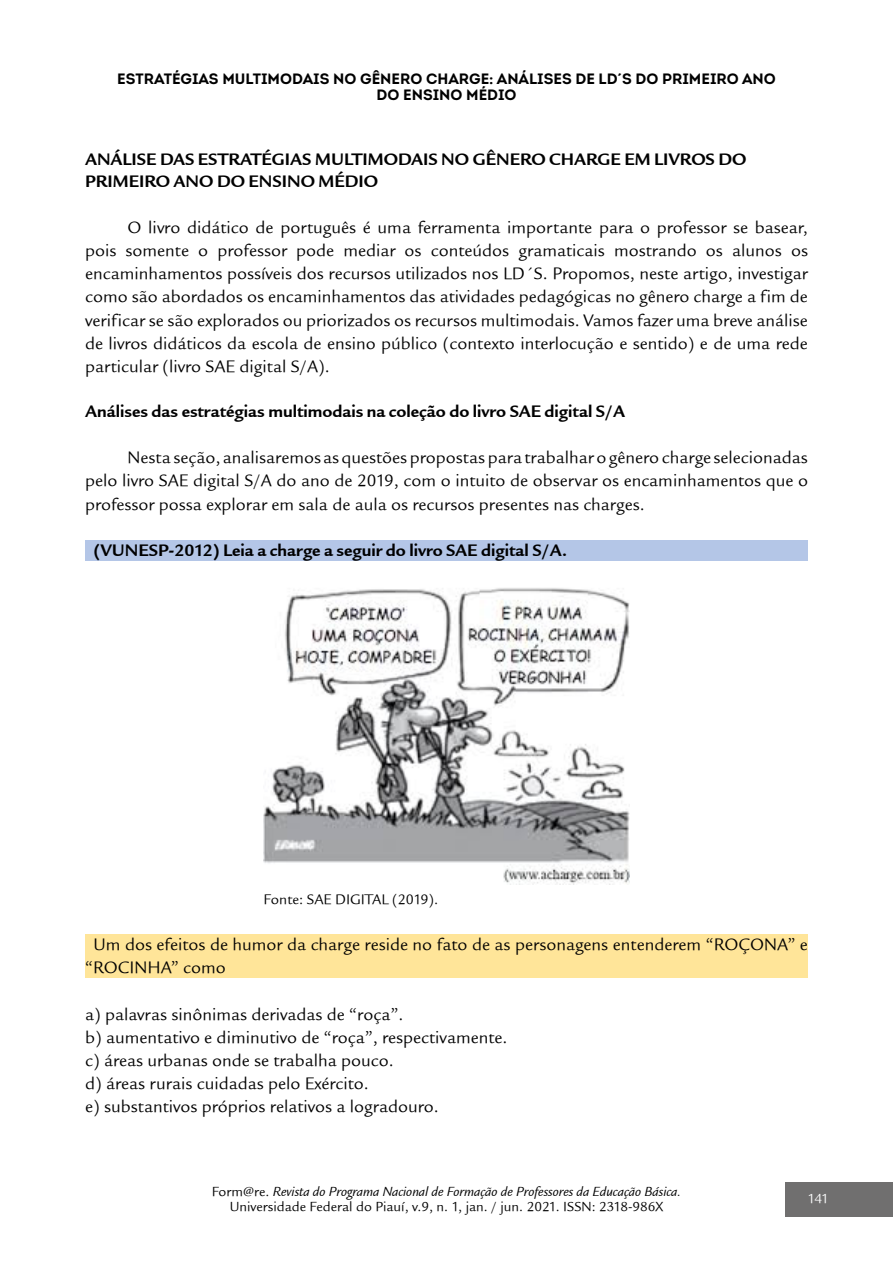
<style>
.page{position:relative;width:893px;height:1263px;background:#fff}
.page>*{position:absolute;margin:0;border:0;box-sizing:border-box;transform-origin:0 0}
.t1{font:18px/23.2px "Legacy Sans ITCTT Book";color:#000;text-align:justify}
.t2{font:18px/21.6px "Legacy Sans ITCTT Bold";color:#000}
.t3{font:700 15px/16.5px "Intro";color:#000;text-align:center}
.t4{font:15px "Legacy Sans ITCTT Book";color:#000}
.t5{font:14.25px/15px "Legacy Sans ITCTT Book";color:#000;text-align:center}
.t6{font:14.25px "Legacy Sans ITCTT Book";color:#fff}
.s1{font-style:italic}
</style>
<div class="page">
<div style="left:785px;top:1183px;width:108px;height:34px;background:#706f6f"></div>
<div style="left:85px;top:540px;width:723px;height:21px;background:#b4c6e7"></div>
<div style="left:85px;top:934px;width:723px;height:44px;background:#ffe599"></div>
<img style="left:264px;top:588px;width:365px;height:296px">
<p class="t3" style="left:117px;top:70px;width:660px">ESTRATÉGIAS MULTIMODAIS NO GÊNERO CHARGE: ANÁLISES DE LD´S DO PRIMEIRO ANO<br>DO ENSINO MÉDIO</p>
<p class="t2" style="left:85px;top:148px;width:663px">ANÁLISE DAS ESTRATÉGIAS MULTIMODAIS NO GÊNERO CHARGE EM LIVROS DO<br>PRIMEIRO ANO DO ENSINO MÉDIO</p>
<p class="t1" style="left:85px;top:216px;width:724px;text-indent:43px">O livro didático de português é uma ferramenta importante para o professor se basear, pois somente o professor pode mediar os conteúdos gramaticais mostrando os alunos os encaminhamentos possíveis dos recursos utilizados nos LD´S. Propomos, neste artigo, investigar como são abordados os encaminhamentos das atividades pedagógicas no gênero charge a fim de verificar se são explorados ou priorizados os recursos multimodais. Vamos fazer uma breve análise de livros didáticos da escola de ensino público (contexto interlocução e sentido) e de uma rede particular (livro SAE digital S/A).</p>
<p class="t2" style="left:85px;top:400px;width:542px">Análises das estratégias multimodais na coleção do livro SAE digital S/A</p>
<p class="t1" style="left:85px;top:446px;width:724px;text-indent:43px">Nesta seção, analisaremosas questões propostas para trabalhar o gênero charge selecionadas pelo livro SAE digital S/A do ano de 2019, com o intuito de observar os encaminhamentos que o professor possa explorar em sala de aula os recursos presentes nas charges.</p>
<p class="t2" style="left:94px;top:540px;width:475px">(VUNESP-2012) Leia a charge a seguir do livro SAE digital S/A.</p>
<p class="t4" style="left:264px;top:890px;width:176px">Fonte: SAE DIGITAL (2019).</p>
<p class="t1" style="left:85px;top:933px;width:724px;text-indent:8px">Um dos efeitos de humor da charge reside no fato de as personagens entenderem “ROÇONA” e “ROCINHA” como</p>
<p class="t1" style="left:85px;top:1002px;width:424px;text-align:left">a) palavras sinônimas derivadas de “roça”.<br>b) aumentativo e diminutivo de “roça”, respectivamente. c) áreas urbanas onde se trabalha pouco.<br>d) áreas rurais cuidadas pelo Exército.<br>e) substantivos próprios relativos a logradouro.</p>
<p class="t5" style="left:212px;top:1184px;width:471px">Form@re. <span class="s1">Revista do Programa Nacional de Formação de Professores da Educação Básica.<br></span>Universidade Federal do Piauí, v.9, n. 1, jan. / jun. 2021. ISSN: 2318-986X</p>
<p class="t6" style="left:808px;top:1191px;width:23px">141</p>
</div>
